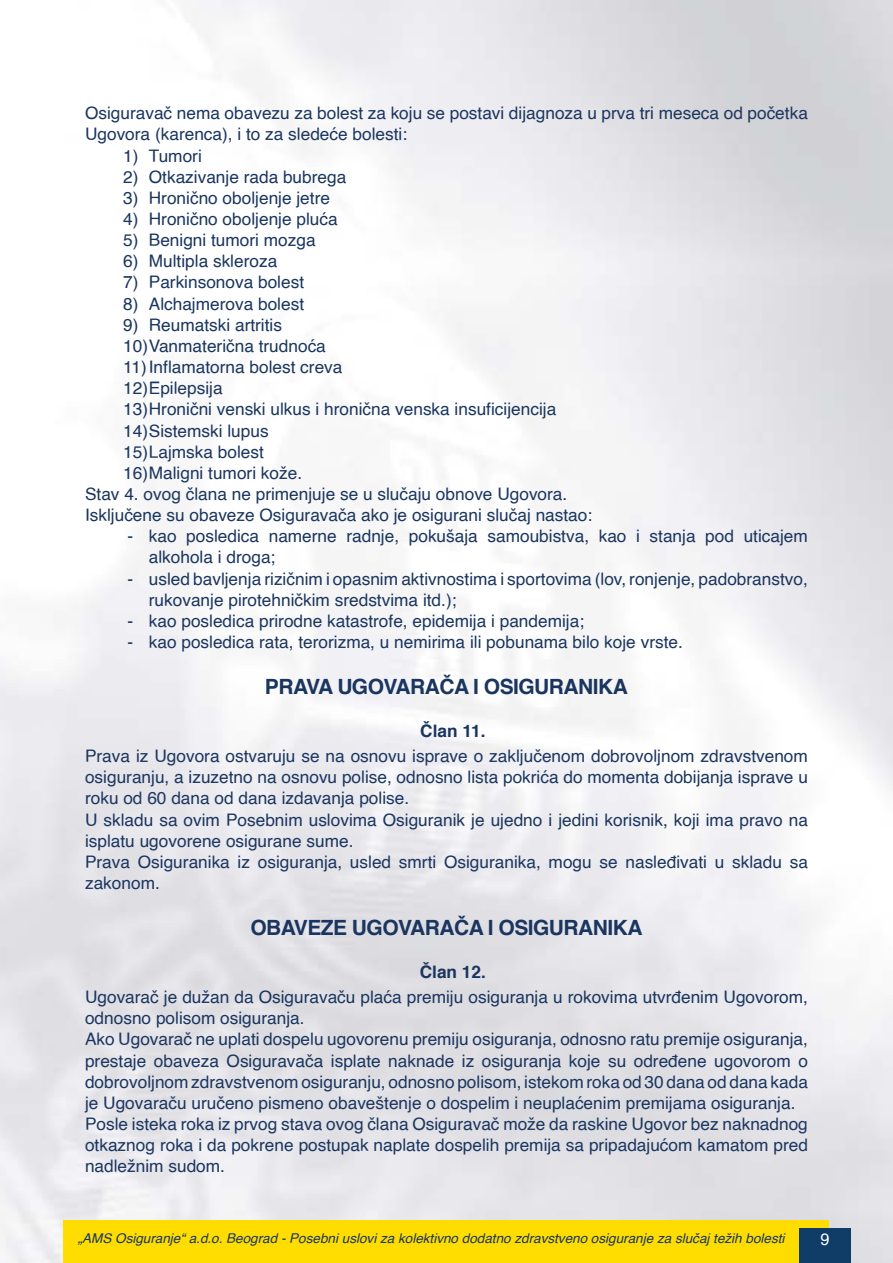
<style>
.page{position:relative;width:893px;height:1263px;background:#fff}
.page>*{position:absolute;margin:0;border:0;box-sizing:border-box;transform-origin:0 0}
.t1{font:700 21px "Helvetica";letter-spacing:-.025em;color:#1a355f}
.t2{font:17.25px/21.1px "Helvetica";color:#1a355f}
.t3{font:700 17.25px "Helvetica";color:#1a355f}
.t4{font:16.5px "Helvetica";color:#fff}
.t5{font:italic 13.5px "Helvetica";color:#1a355f}
</style>
<div class="page">
<img style="left:0;top:0;width:893px;height:1263px">
<div style="left:64px;top:1220px;width:765px;height:43px;background:#fd0"></div>
<div style="left:799px;top:1229px;width:51px;height:34px;background:#103c68"></div>
<p class="t2" style="left:85px;top:103px;width:724px">Osiguravač nema obavezu za bolest za koju se postavi dijagnoza u prva tri meseca od početka<br>Ugovora (karenca), i to za sledeće bolesti:</p>
<p class="t2" style="left:123px;top:145px;width:80px">1) Tumori</p>
<p class="t2" style="left:123px;top:167px;width:225px">2) Otkazivanje rada bubrega</p>
<p class="t2" style="left:123px;top:188px;width:208px">3) Hronično oboljenje jetre</p>
<p class="t2" style="left:123px;top:209px;width:216px">4) Hronično oboljenje pluća</p>
<p class="t2" style="left:123px;top:230px;width:194px">5) Benigni tumori mozga</p>
<p class="t2" style="left:123px;top:251px;width:155px">6) Multipla skleroza</p>
<p class="t2" style="left:123px;top:272px;width:182px">7) Parkinsonova bolest</p>
<p class="t2" style="left:123px;top:293px;width:182px">8) Alchajmerova bolest</p>
<p class="t2" style="left:123px;top:315px;width:160px">9) Reumatski artritis</p>
<p class="t2" style="left:123px;top:336px;width:204px">10)Vanmaterična trudnoća</p>
<p class="t2" style="left:123px;top:357px;width:221px">11)Inflamatorna bolest creva</p>
<p class="t2" style="left:123px;top:378px;width:101px">12)Epilepsija</p>
<p class="t2" style="left:123px;top:399px;width:434px">13)Hronični venski ulkus i hronična venska insuficijencija</p>
<p class="t2" style="left:123px;top:420px;width:147px">14)Sistemski lupus</p>
<p class="t2" style="left:123px;top:442px;width:142px">15)Lajmska bolest</p>
<p class="t2" style="left:123px;top:463px;width:180px">16)Maligni tumori kože.</p>
<p class="t2" style="left:85px;top:484px;width:484px">Stav 4. ovog člana ne primenjuje se u slučaju obnove Ugovora.</p>
<p class="t2" style="left:85px;top:505px;width:509px">Isključene su obaveze Osiguravača ako je osigurani slučaj nastao:</p>
<p class="t2" style="left:149px;top:526px;width:661px;text-indent:-21px">- kao posledica namerne radnje, pokušaja samoubistva, kao i stanja pod uticajem alkohola i droga;</p>
<p class="t2" style="left:149px;top:568px;width:661px;text-indent:-21px">- usled bavljenja rizičnim i opasnim aktivnostima i sportovima (lov, ronjenje, padobranstvo, rukovanje pirotehničkim sredstvima itd.);</p>
<p class="t2" style="left:128px;top:611px;width:458px">- kao posledica prirodne katastrofe, epidemija i pandemija;</p>
<p class="t2" style="left:128px;top:632px;width:557px">- kao posledica rata, terorizma, u nemirima ili pobunama bilo koje vrste.</p>
<p class="t1" style="left:265px;top:670px;width:364px">PRAVA UGOVARAČA I OSIGURANIKA</p>
<p class="t3" style="left:420px;top:717px;width:67px">Član 11.</p>
<p class="t2" style="left:85px;top:746px;width:724px">Prava iz Ugovora ostvaruju se na osnovu isprave o zaključenom dobrovoljnom zdravstvenom osiguranju, a izuzetno na osnovu polise, odnosno lista pokrića do momenta dobijanja isprave u roku od 60 dana od dana izdavanja polise.<br>U skladu sa ovim Posebnim uslovima Osiguranik je ujedno i jedini korisnik, koji ima pravo na isplatu ugovorene osigurane sume.<br>Prava Osiguranika iz osiguranja, usled smrti Osiguranika, mogu se nasleđivati u skladu sa zakonom.</p>
<p class="t1" style="left:250px;top:911px;width:394px">OBAVEZE UGOVARAČA I OSIGURANIKA</p>
<p class="t3" style="left:420px;top:958px;width:68px">Član 12.</p>
<p class="t2" style="left:85px;top:987px;width:724px">Ugovarač je dužan da Osiguravaču plaća premiju osiguranja u rokovima utvrđenim Ugovorom, odnosno polisom osiguranja.<br>Ako Ugovarač ne uplati dospelu ugovorenu premiju osiguranja, odnosno ratu premije osiguranja, prestaje obaveza Osiguravača isplate naknade iz osiguranja koje su određene ugovorom o dobrovoljnom zdravstvenom osiguranju, odnosno polisom, istekom roka od 30 dana od dana kada je Ugovaraču uručeno pismeno obaveštenje o dospelim i neuplaćenim premijama osiguranja.<br>Posle isteka roka iz prvog stava ovog člana Osiguravač može da raskine Ugovor bez naknadnog otkaznog roka i da pokrene postupak naplate dospelih premija sa pripadajućom kamatom pred nadležnim sudom.</p>
<p class="t5" style="left:78px;top:1228px;width:708px">„AMS Osiguranje“ a.d.o. Beograd - Posebni uslovi za kolektivno dodatno zdravstveno osiguranje za slučaj težih bolesti</p>
<p class="t4" style="left:820px;top:1227px;width:11px">9</p>
</div>
